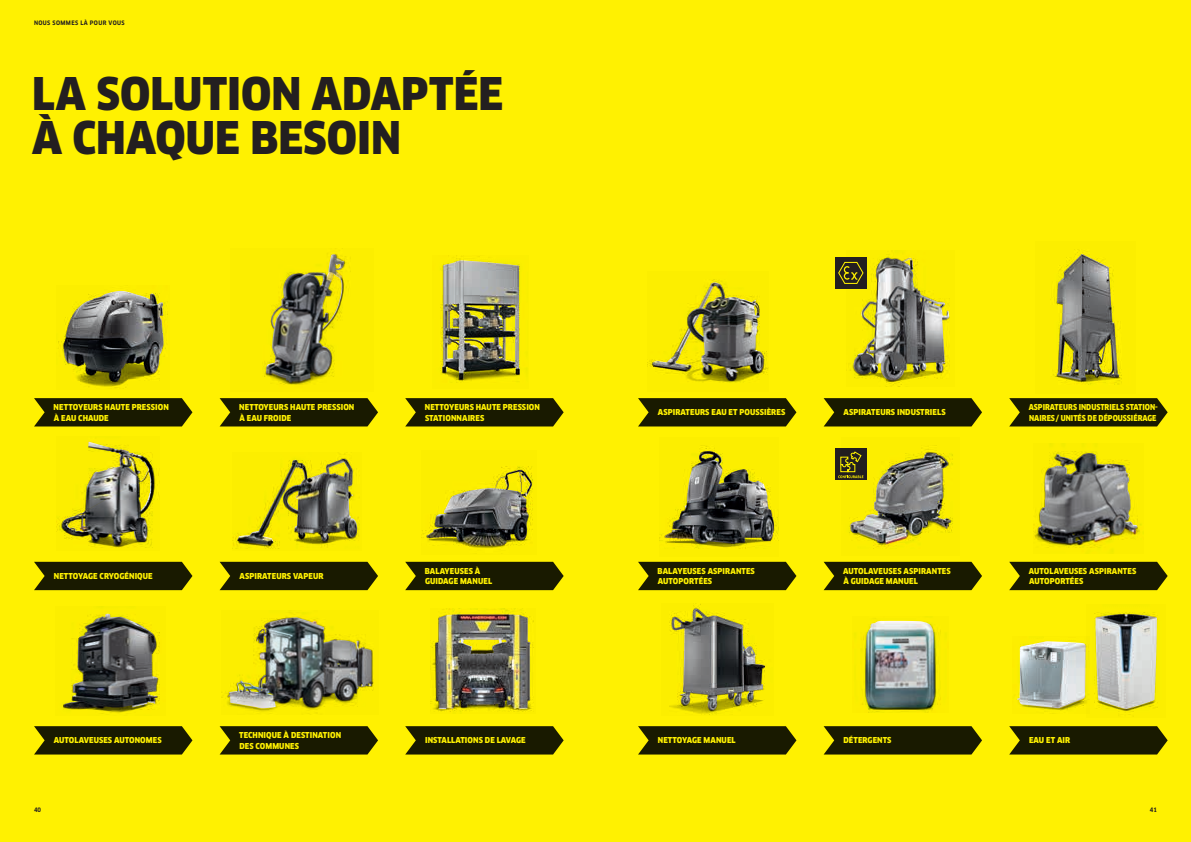
<style>
.page{position:relative;width:1191px;height:842px;background:#fff101}
.page>*{position:absolute;margin:0;border:0;box-sizing:border-box;transform-origin:0 0}
.t1{font:900 44px/44px "Clan Pro Narr";color:#231f20}
.t2{font:900 8px/10.4px "Clan Pro Narr";letter-spacing:.01em;color:#fff101}
.t3{font:900 8px/10.4px "Clan Pro Narr";letter-spacing:.01em;color:#fff101;scale:.95 1}
.t4{font:700 6px "Clan Pro Narr";letter-spacing:.06em;color:#231f20}
</style>
<div class="page">
<img style="left:58px;top:293px;width:110px;height:96px">
<img style="left:64px;top:291px;width:91px;height:90px">
<img style="left:846px;top:251px;width:104px;height:135px">
<img style="left:853px;top:258px;width:67px;height:123px">
<img style="left:440px;top:255px;width:88px;height:128px">
<img style="left:442px;top:260px;width:78px;height:119px">
<img style="left:647px;top:279px;width:121px;height:104px">
<img style="left:652px;top:283px;width:61px;height:88px">
<div style="left:835px;top:257px;width:31px;height:31px;background:#231f20"></div>
<svg style="left:838px;top:261px;width:26px;height:23px"></svg>
<img style="left:1050px;top:249px;width:72px;height:136px">
<img style="left:1057px;top:254px;width:61px;height:126px">
<div style="left:835px;top:449px;width:31px;height:31px;background:#231f20"></div>
<svg style="left:838px;top:456px;width:3px;height:22px"></svg>
<img style="left:57px;top:441px;width:102px;height:107px">
<img style="left:85px;top:442px;width:65px;height:69px">
<img style="left:63px;top:606px;width:97px;height:108px">
<img style="left:64px;top:614px;width:42px;height:94px">
<img style="left:222px;top:612px;width:152px;height:102px">
<img style="left:237px;top:618px;width:53px;height:73px">
<img style="left:669px;top:603px;width:96px;height:112px">
<img style="left:671px;top:609px;width:93px;height:101px">
<img style="left:854px;top:618px;width:92px;height:94px">
<img style="left:865px;top:621px;width:69px;height:87px">
<img style="left:232px;top:452px;width:128px;height:97px">
<img style="left:238px;top:459px;width:105px;height:79px">
<img style="left:421px;top:466px;width:112px;height:82px">
<img style="left:426px;top:470px;width:92px;height:67px">
<img style="left:659px;top:445px;width:119px;height:104px">
<img style="left:665px;top:454px;width:37px;height:84px">
<img style="left:1033px;top:443px;width:109px;height:110px">
<img style="left:1039px;top:453px;width:49px;height:67px">
<img style="left:431px;top:608px;width:103px;height:104px">
<img style="left:436px;top:615px;width:94px;height:94px">
<img style="left:1027px;top:640px;width:59px;height:72px">
<img style="left:1017px;top:641px;width:30px;height:66px">
<img style="left:263px;top:253px;width:88px;height:132px">
<img style="left:266px;top:254px;width:67px;height:128px">
<img style="left:841px;top:445px;width:112px;height:104px">
<img style="left:850px;top:453px;width:76px;height:91px">
<img style="left:1086px;top:612px;width:72px;height:105px">
<img style="left:1095px;top:614px;width:61px;height:95px">
<svg style="left:405px;top:398px;width:158px;height:28px;background:#282800"></svg>
<svg style="left:220px;top:398px;width:158px;height:28px;background:#282800"></svg>
<svg style="left:34px;top:398px;width:158px;height:28px;background:#282800"></svg>
<svg style="left:823px;top:398px;width:159px;height:28px;background:#2a2a00"></svg>
<svg style="left:638px;top:398px;width:158px;height:28px;background:#282800"></svg>
<svg style="left:1009px;top:398px;width:158px;height:28px;background:#282800"></svg>
<svg style="left:1009px;top:562px;width:158px;height:28px;background:#272700"></svg>
<svg style="left:824px;top:562px;width:158px;height:28px;background:#272700"></svg>
<svg style="left:638px;top:562px;width:158px;height:28px;background:#272700"></svg>
<svg style="left:34px;top:562px;width:158px;height:28px;background:#272700"></svg>
<svg style="left:220px;top:562px;width:158px;height:28px;background:#272700"></svg>
<svg style="left:405px;top:562px;width:158px;height:28px;background:#272700"></svg>
<svg style="left:34px;top:726px;width:158px;height:28px;background:#292900"></svg>
<svg style="left:220px;top:726px;width:158px;height:28px;background:#292900"></svg>
<svg style="left:405px;top:726px;width:158px;height:28px;background:#292900"></svg>
<svg style="left:638px;top:726px;width:158px;height:28px;background:#292900"></svg>
<svg style="left:823px;top:726px;width:159px;height:28px;background:#2a2a00"></svg>
<svg style="left:1009px;top:726px;width:158px;height:28px;background:#292900"></svg>
<p class="t4" style="left:34px;top:19px;width:92px">NOUS SOMMES LÀ POUR VOUS</p>
<h1 class="t1" style="left:32px;top:72px;width:472px">LA SOLUTION ADAPTÉE<br>À CHAQUE BESOIN</h1>
<p class="t2" style="left:54px;top:402px;width:117px">NETTOYEURS HAUTE PRESSION<br>À EAU CHAUDE</p>
<p class="t2" style="left:658px;top:407px;width:129px">ASPIRATEURS EAU ET POUSSIÈRES</p>
<p class="t2" style="left:843px;top:407px;width:104px">ASPIRATEURS INDUSTRIELS</p>
<p class="t3" style="left:1028px;top:402px;width:137px">ASPIRATEURS INDUSTRIELS STATION-<br>NAIRES/ UNITÉS DE DÉPOUSSIÉRAGE</p>
<p class="t2" style="left:239px;top:402px;width:117px">NETTOYEURS HAUTE PRESSION<br>À EAU FROIDE</p>
<p class="t2" style="left:425px;top:402px;width:117px">NETTOYEURS HAUTE PRESSION<br>STATIONNAIRES</p>
<p class="t2" style="left:54px;top:571px;width:100px">NETTOYAGE CRYOGÉNIQUE</p>
<p class="t2" style="left:239px;top:571px;width:86px">ASPIRATEURS VAPEUR</p>
<p class="t2" style="left:425px;top:566px;width:69px">BALAYEUSES À<br>GUIDAGE MANUEL</p>
<p class="t2" style="left:657px;top:566px;width:99px">BALAYEUSES ASPIRANTES<br>AUTOPORTÉES</p>
<p class="t2" style="left:843px;top:566px;width:109px">AUTOLAVEUSES ASPIRANTES<br>À GUIDAGE MANUEL</p>
<p class="t2" style="left:1028px;top:566px;width:109px">AUTOLAVEUSES ASPIRANTES<br>AUTOPORTÉES</p>
<p class="t2" style="left:54px;top:735px;width:109px">AUTOLAVEUSES AUTONOMES</p>
<p class="t2" style="left:239px;top:730px;width:103px">TECHNIQUE À DESTINATION<br>DES COMMUNES</p>
<p class="t2" style="left:425px;top:735px;width:102px">INSTALLATIONS DE LAVAGE</p>
<p class="t2" style="left:658px;top:735px;width:79px">NETTOYAGE MANUEL</p>
<p class="t2" style="left:843px;top:735px;width:50px">DÉTERGENTS</p>
<p class="t2" style="left:1029px;top:735px;width:43px">EAU ET AIR</p>
<p class="t4" style="left:34px;top:806px;width:9px">40</p>
<p class="t4" style="left:1149px;top:806px;width:9px">41</p>
</div>
